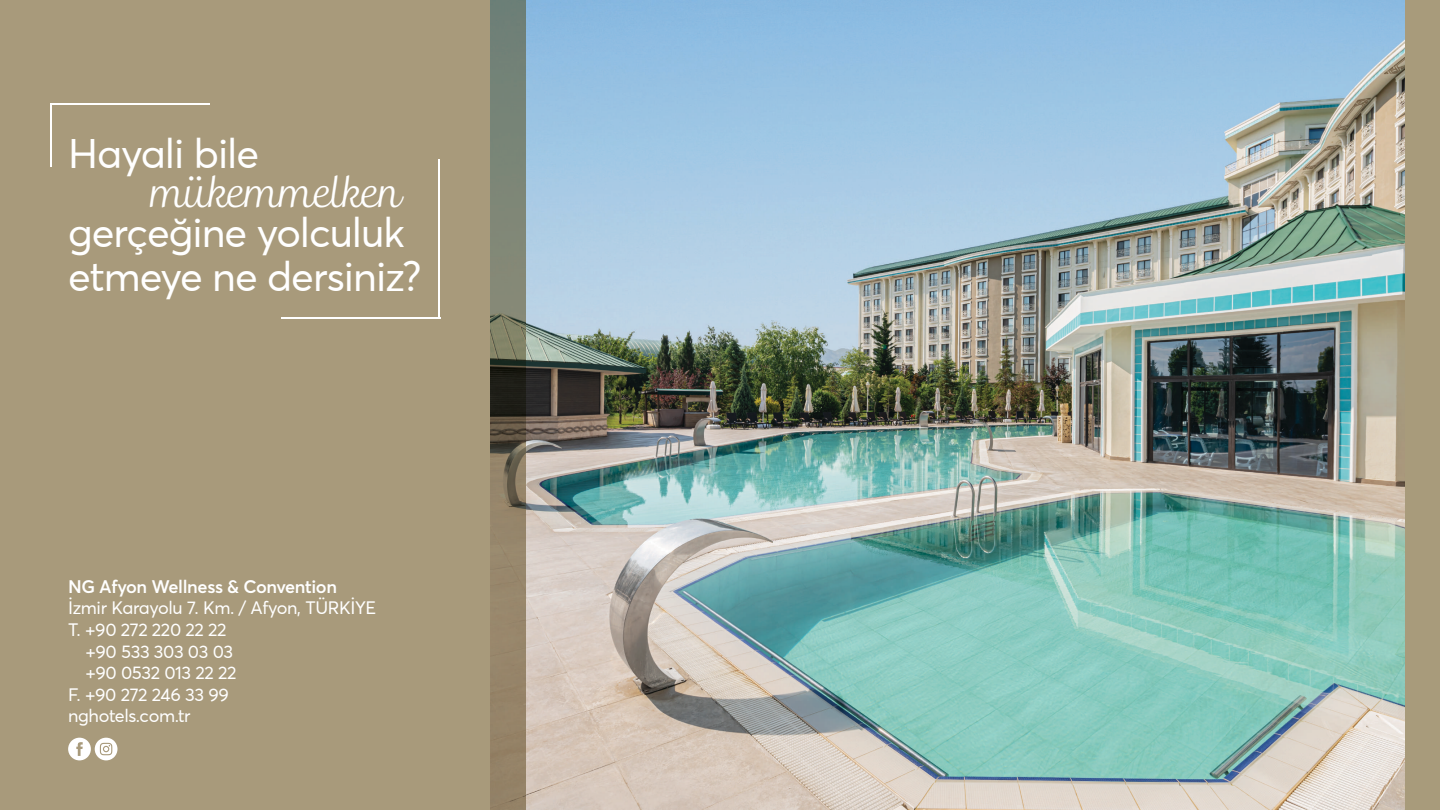
<style>
.page{position:relative;width:1440px;height:810px;background:#fff}
.page>*{position:absolute;margin:0;border:0;box-sizing:border-box;transform-origin:0 0}
.t1{font:41.25px/79.2px "Averta Std";letter-spacing:-.025em;color:#fff}
.t2{font:41.25px "Madre Script";letter-spacing:-.025em;color:#fff}
.t3{font:18px "Averta Std";letter-spacing:-.02em;color:#fff}
.t4{font:600 18px "Averta";letter-spacing:-.02em;color:#fff}
</style>
<div class="page">
<img style="left:525px;top:1px;width:880px;height:808px">
<svg style="left:0;top:0;width:525px;height:810px;background:#a29577"></svg>
<hr style="left:50px;top:104px;width:159px;height:1px;background:#fff">
<hr style="left:50px;top:104px;width:2px;height:63px;background:#fff">
<hr style="left:281px;top:317px;width:159px;height:2px;background:#fff">
<hr style="left:438px;top:160px;width:2px;height:159px;background:#fff">
<div style="left:1405px;top:0;width:35px;height:810px;background:#a89b7b"></div>
<svg style="left:68px;top:738px;width:49px;height:22px"></svg>
<h1 class="t1" style="left:68px;top:113px;width:338px">Hayali bile gerçeğine yolculuk</h1>
<h1 class="t1" style="left:68px;top:236px;width:355px">etmeye ne dersiniz?</h1>
<h1 class="t2" style="left:151px;top:169px;width:253px">mükemmelken</h1>
<p class="t4" style="left:68px;top:575px;width:270px">NG Afyon Wellness &amp; Convention</p>
<p class="t3" style="left:68px;top:597px;width:310px">İzmir Karayolu 7. Km. / Afyon, TÜRKİYE</p>
<p class="t3" style="left:68px;top:618px;width:160px">T. +90 272 220 22 22</p>
<p class="t3" style="left:85px;top:640px;width:149px">+90 533 303 03 03</p>
<p class="t3" style="left:85px;top:662px;width:153px">+90 0532 013 22 22</p>
<p class="t3" style="left:68px;top:683px;width:162px">F. +90 272 246 33 99</p>
<p class="t3" style="left:68px;top:705px;width:124px">nghotels.com.tr</p>
</div>
